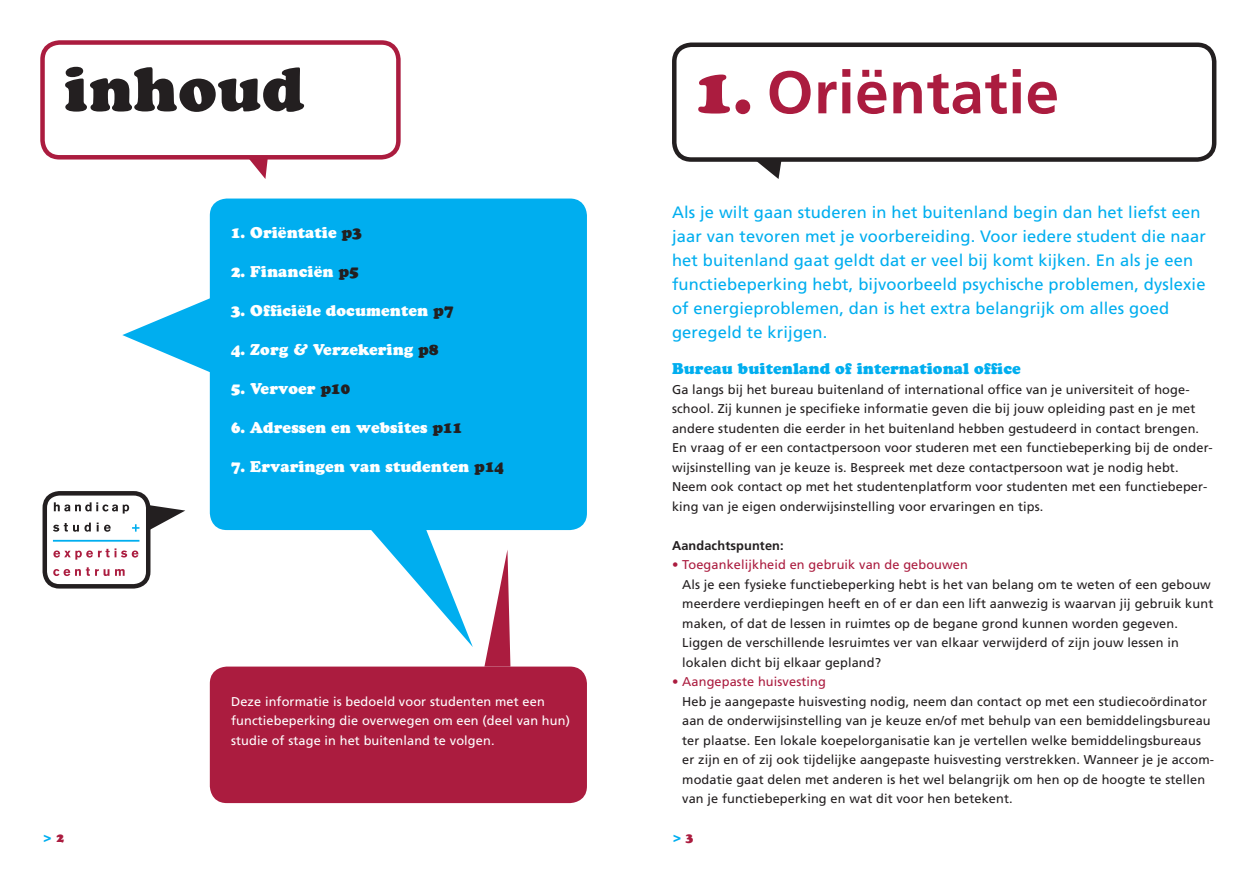
<style>
.page{position:relative;width:1259px;height:893px;background:#fff}
.page>*{position:absolute;margin:0;border:0;box-sizing:border-box;transform-origin:0 0}
.t1{font:700 60px "Frutiger";letter-spacing:.01em;color:#ab1c3f}
.t2{font:900 60px "Cooper BT";letter-spacing:.01em;color:#231f20}
.t3{font:16.5px/24px "Frutiger";letter-spacing:.01em;color:#00aeef}
.t4{font:900 15px "Cooper BT";letter-spacing:.01em;color:#fff}
.t5{font:900 15px "Cooper BT";letter-spacing:.01em;color:#00aeef}
.t6{font:12.75px/19.5px "Frutiger";letter-spacing:.01em;color:#231f20}
.t7{font:12.75px/19.5px "Frutiger";letter-spacing:.01em;color:#fff}
.t8{font:12.75px "Frutiger";letter-spacing:.01em;color:#ab1c3f}
.t9{font:700 12.75px "Frutiger";letter-spacing:.01em;color:#231f20}
.t10{font:900 12px "Cooper BT";color:#00aeef}
.s1{font-family:"Cooper BT";font-weight:900}
.s2{color:#231f20}
.s3{color:#ab1c3f}
</style>
<div class="page">
<div style="left:40px;top:40px;width:361px;height:120px;border:4px solid #ab1c3f;border-radius:17px"></div>
<div style="left:210px;top:199px;width:377px;height:331px;background:#00aeef;border-radius:17px"></div>
<div style="left:210px;top:667px;width:377px;height:136px;background:#ab1c3f;border-radius:17px"></div>
<div style="left:43px;top:491px;width:107px;height:98px;border:4px solid #231f20;border-radius:15px"></div>
<svg style="left:247px;top:156px;width:21px;height:23px"></svg>
<svg style="left:122px;top:296px;width:88px;height:78px"></svg>
<div style="left:672px;top:43px;width:544px;height:119px;border:4px solid #231f20;border-radius:17px"></div>
<svg style="left:484px;top:550px;width:26px;height:117px"></svg>
<svg style="left:48px;top:496px;width:137px;height:88px"></svg>
<svg style="left:361px;top:530px;width:112px;height:117px"></svg>
<svg style="left:754px;top:160px;width:27px;height:19px"></svg>
<h1 class="t2" style="left:64px;top:68px;width:242px">inhoud</h1>
<h1 class="t1" style="left:695px;top:68px;width:365px"><span class="s1">1.</span> Oriëntatie</h1>
<p class="t4" style="left:231px;top:227px;width:132px">1. Oriëntatie <span class="s2">p3</span></p>
<p class="t4" style="left:231px;top:266px;width:129px">2. Financiën <span class="s2">p5</span></p>
<p class="t4" style="left:231px;top:305px;width:224px">3. Officiële documenten <span class="s2">p7</span></p>
<p class="t4" style="left:231px;top:344px;width:209px">4. Zorg &amp; Verzekering <span class="s2">p8</span></p>
<p class="t4" style="left:231px;top:383px;width:120px">5. Vervoer <span class="s2">p10</span></p>
<p class="t4" style="left:231px;top:422px;width:232px">6. Adressen en websites <span class="s2">p11</span></p>
<p class="t4" style="left:231px;top:461px;width:274px">7. Ervaringen van studenten <span class="s2">p14</span></p>
<p class="t7" style="left:231px;top:692px;width:340px">Deze informatie is bedoeld voor studenten met een functiebeperking die overwegen om een (deel van hun) studie of stage in het buitenland te volgen.</p>
<p class="t3" style="left:672px;top:202px;width:535px">Als je wilt gaan studeren in het buitenland begin dan het liefst een jaar van tevoren met je voorbereiding. Voor iedere student die naar het buitenland gaat geldt dat er veel bij komt kijken. En als je een functiebeperking hebt, bijvoorbeeld psychische problemen, dyslexie of energieproblemen, dan is het extra belangrijk om alles goed geregeld te krijgen.</p>
<p class="t5" style="left:672px;top:363px;width:350px">Bureau buitenland of international office</p>
<p class="t6" style="left:672px;top:380px;width:542px">Ga langs bij het bureau buitenland of international office van je universiteit of hoge&shy;school. Zij kunnen je specifieke informatie geven die bij jouw opleiding past en je met andere studenten die eerder in het buitenland hebben gestudeerd in contact brengen.<br>En vraag of er een contactpersoon voor studeren met een functiebeperking bij de onder&shy;wijsinstelling van je keuze is. Bespreek met deze contactpersoon wat je nodig hebt.<br>Neem ook contact op met het studentenplatform voor studenten met een functiebeper&shy;king van je eigen onderwijsinstelling voor ervaringen en tips.</p>
<p class="t9" style="left:672px;top:540px;width:113px">Aandachtspunten:</p>
<p class="t8" style="left:672px;top:559px;width:297px">• Toegankelijkheid en gebruik van de gebouwen</p>
<p class="t6" style="left:682px;top:575px;width:532px">Als je een fysieke functiebeperking hebt is het van belang om te weten of een gebouw meerdere verdiepingen heeft en of er dan een lift aanwezig is waarvan jij gebruik kunt maken, of dat de lessen in ruimtes op de begane grond kunnen worden gegeven.<br>Liggen de verschillende lesruimtes ver van elkaar verwijderd of zijn jouw lessen in lokalen dicht bij elkaar gepland?</p>
<p class="t8" style="left:672px;top:676px;width:155px">• Aangepaste huisvesting</p>
<p class="t6" style="left:682px;top:692px;width:533px">Heb je aangepaste huisvesting nodig, neem dan contact op met een studiecoördinator aan de onderwijsinstelling van je keuze en/of met behulp van een bemiddelingsbureau ter plaatse. Een lokale koepelorganisatie kan je vertellen welke bemiddelingsbureaus er zijn en of zij ook tijdelijke aangepaste huisvesting verstrekken. Wanneer je je accom&shy;modatie gaat delen met anderen is het wel belangrijk om hen op de hoogte te stellen van je functiebeperking en wat dit voor hen betekent.</p>
<p class="t10" style="left:43px;top:833px;width:23px">&gt; <span class="s3">2</span></p>
<p class="t10" style="left:672px;top:833px;width:23px">&gt; <span class="s3">3</span></p>
</div>
